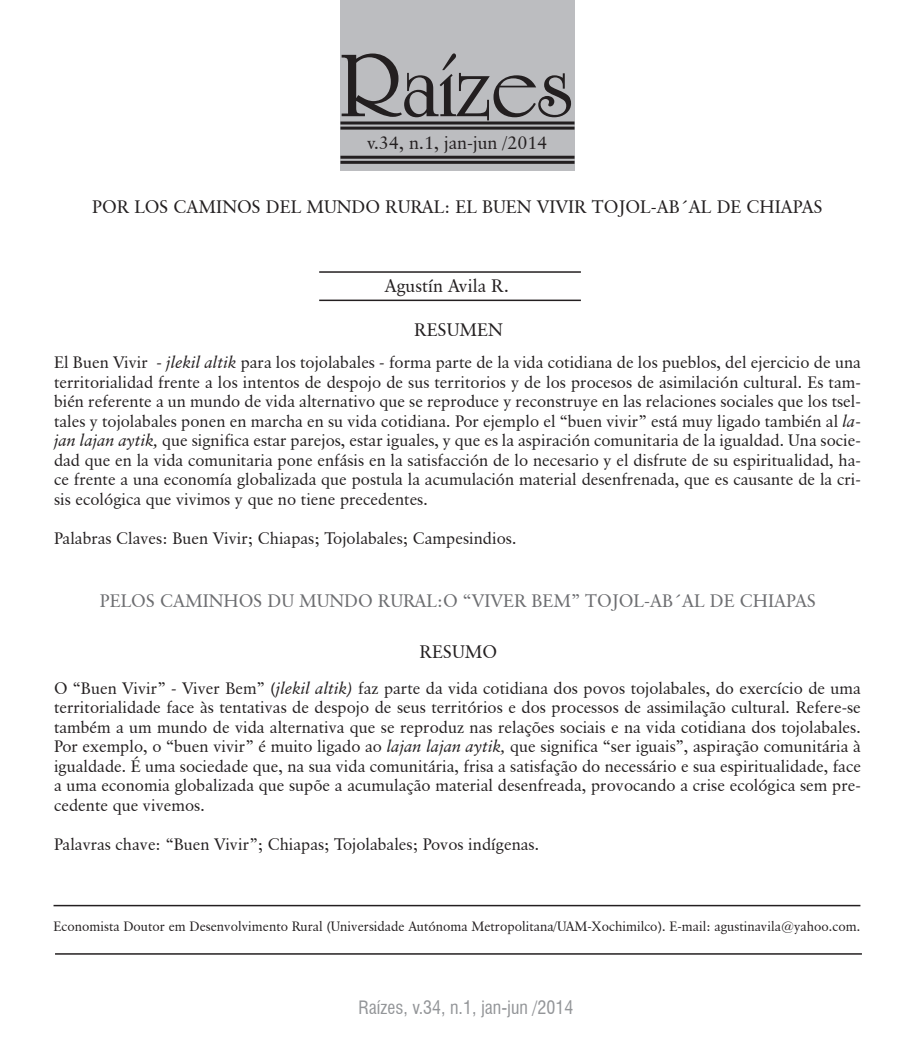
<style>
.page{position:relative;width:915px;height:1042px;background:#fff}
.page>*{position:absolute;margin:0;border:0;box-sizing:border-box;transform-origin:0 0}
.t1{font:700 96px "University Roman BT";color:#231f20}
.t2{font:18px "Classical Garamond BT";color:#231f20}
.t3{font:18px "Classical Garamond BT";color:#6c6d70}
.t4{font:condensed 18px "Swiss 721 BT";color:#939598}
.t5{font:16.5px/19.5px "Classical Garamond BT";color:#231f20;text-align:justify}
.t6{font:13.5px "Classical Garamond BT";color:#231f20}
.s1{font-style:italic}
</style>
<div class="page">
<div style="left:340px;top:1px;width:234px;height:170px;background:#bcbdc0"></div>
<hr style="left:340px;top:127px;width:234px;height:3px;background:#231f20">
<hr style="left:340px;top:121px;width:234px;height:3px;background:#231f20">
<hr style="left:340px;top:161px;width:234px;height:3px;background:#231f20">
<hr style="left:340px;top:156px;width:234px;height:3px;background:#231f20">
<hr style="left:319px;top:271px;width:261px;height:2px;background:#231f20">
<hr style="left:319px;top:300px;width:261px;height:1px;background:#231f20">
<hr style="left:53px;top:905px;width:807px;height:1px;background:#231f20">
<hr style="left:55px;top:953px;width:806px;height:1px;background:#231f20">
<h1 class="t1" style="left:340px;top:29px;width:233px">Raízes</h1>
<p class="t2" style="left:367px;top:131px;width:182px">v.34, n.1, jan-jun /2014</p>
<p class="t2" style="left:92px;top:195px;width:731px">POR LOS CAMINOS DEL MUNDO RURAL: EL BUEN VIVIR TOJOL-AB´AL DE CHIAPAS</p>
<p class="t2" style="left:384px;top:274px;width:126px">Agustín Avila R.</p>
<p class="t2" style="left:414px;top:318px;width:90px">RESUMEN</p>
<p class="t5" style="left:54px;top:352px;width:808px">El Buen Vivir - <span class="s1">jlekil altik</span> para los tojolabales - forma parte de la vida cotidiana de los pueblos, del ejercicio de una territorialidad frente a los intentos de despojo de sus territorios y de los procesos de asimilación cultural. Es tam&shy;bién referente a un mundo de vida alternativo que se reproduce y reconstruye en las relaciones sociales que los tsel&shy;tales y tojolabales ponen en marcha en su vida cotidiana. Por ejemplo el “buen vivir” está muy ligado también al <span class="s1">la&shy;jan lajan aytik,</span> que significa estar parejos, estar iguales, y que es la aspiración comunitaria de la igualdad. Una socie&shy;dad que en la vida comunitaria pone enfásis en la satisfacción de lo necesario y el disfrute de su espiritualidad, ha&shy;ce frente a una economía globalizada que postula la acumulación material desenfrenada, que es causante de la cri&shy;sis ecológica que vivimos y que no tiene precedentes.</p>
<p class="t5" style="left:54px;top:528px;width:464px">Palabras Claves: Buen Vivir; Chiapas; Tojolabales; Campesindios.</p>
<p class="t3" style="left:100px;top:589px;width:717px">PELOS CAMINHOS DU MUNDO RURAL:O “VIVER BEM” TOJOL-AB´AL DE CHIAPAS</p>
<p class="t2" style="left:419px;top:641px;width:79px">RESUMO</p>
<p class="t5" style="left:54px;top:678px;width:808px">O “Buen Vivir” - Viver Bem” (<span class="s1">jlekil altik)</span> faz parte da vida cotidiana dos povos tojolabales, do exercício de uma territorialidade face às tentativas de despojo de seus territórios e dos processos de assimilação cultural. Refere-se também a um mundo de vida alternativa que se reproduz nas relações sociais e na vida cotidiana dos tojolabales.<br>Por exemplo, o “buen vivir” é muito ligado ao <span class="s1">lajan lajan aytik,</span> que significa “ser iguais”, aspiração comunitária à igualdade. É uma sociedade que, na sua vida comunitária, frisa a satisfação do necessário e sua espiritualidade, face a uma economia globalizada que supõe a acumulação material desenfreada, provocando a crise ecológica sem pre&shy;cedente que vivemos.</p>
<p class="t5" style="left:54px;top:834px;width:486px">Palavras chave: “Buen Vivir”; Chiapas; Tojolabales; Povos indígenas.</p>
<p class="t6" style="left:53px;top:918px;width:808px">Economista Doutor em Desenvolvimento Rural (Universidade Autónoma Metropolitana/UAM-Xochimilco). E-mail: agustinavila@yahoo.com.</p>
<p class="t4" style="left:358px;top:996px;width:216px">Raízes, v.34, n.1, jan-jun /2014</p>
</div>
